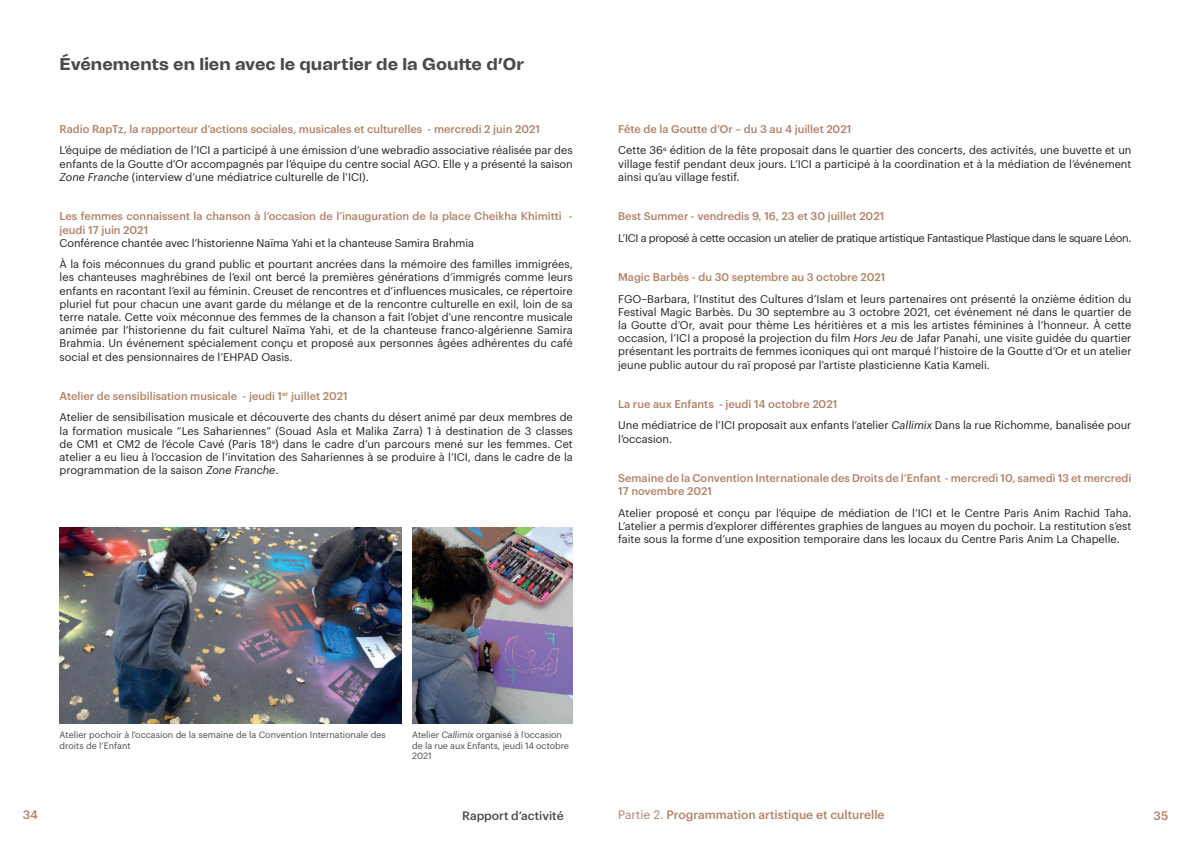
<style>
.page{position:relative;width:1191px;height:842px;background:#fff}
.page>*{position:absolute;margin:0;border:0;box-sizing:border-box;transform-origin:0 0}
.t1{font:800 17px "Tomato Grotesk";color:#494a4b}
.t2{font:500 12px "Graphik";color:#b28166}
.t3{font:500 12px "Graphik";color:#494a4b}
.t4{font:11px/13.2px "Graphik";color:#231f20;text-align:justify}
.t5{font:500 11px/13.2px "Graphik";color:#b28166}
.t6{font:11px "Graphik";letter-spacing:-.03em;color:#231f20}
.t7{font:9px/10.8px "Graphik";color:#494a4b}
.s1{font-style:italic}
.s2{font-weight:400}
</style>
<div class="page">
<img style="left:60px;top:528px;width:341px;height:196px">
<img style="left:412px;top:528px;width:161px;height:196px">
<p class="t1" style="left:60px;top:52px;width:466px">Événements en lien avec le quartier de la Goutte d’Or</p>
<p class="t5" style="left:60px;top:122px;width:482px">Radio RapTz, la rapporteur d’actions sociales, musicales et culturelles - mercredi 2 juin 2021</p>
<p class="t4" style="left:60px;top:143px;width:515px">L’équipe de médiation de l’ICI a participé à une émission d’une webradio associative réalisée par des enfants de la Goutte d’Or accompagnés par l’équipe du centre social AGO. Elle y a présenté la saison <span class="s1">Zone Franche</span> (interview d’une médiatrice culturelle de l’ICI).</p>
<p class="t5" style="left:60px;top:209px;width:515px">Les femmes connaissent la chanson à l’occasion de l’inauguration de la place Cheikha Khimitti - jeudi 17 juin 2021</p>
<p class="t4" style="left:60px;top:235px;width:416px">Conférence chantée avec l’historienne Naïma Yahi et la chanteuse Samira Brahmia</p>
<p class="t4" style="left:60px;top:257px;width:515px">À la fois méconnues du grand public et pourtant ancrées dans la mémoire des familles immigrées, les chanteuses maghrébines de l’exil ont bercé la premières générations d’immigrés comme leurs enfants en racontant l’exil au féminin. Creuset de rencontres et d’influences musicales, ce répertoire pluriel fut pour chacun une avant garde du mélange et de la rencontre culturelle en exil, loin de sa terre natale. Cette voix méconnue des femmes de la chanson a fait l’objet d’une rencontre musicale animée par l’historienne du fait culturel Naïma Yahi, et de la chanteuse franco-algérienne Samira Brahmia. Un événement spécialement conçu et proposé aux personnes âgées adhérentes du café social et des pensionnaires de l’EHPAD Oasis.</p>
<p class="t5" style="left:60px;top:389px;width:290px">Atelier de sensibilisation musicale - jeudi 1<sup>er</sup> juillet 2021</p>
<p class="t4" style="left:60px;top:410px;width:515px">Atelier de sensibilisation musicale et découverte des chants du désert animé par deux membres de la formation musicale “Les Sahariennes” (Souad Asla et Malika Zarra) 1 à destination de 3 classes de CM1 et CM2 de l’école Cavé (Paris 18<sup>e</sup>) dans le cadre d’un parcours mené sur les femmes. Cet atelier a eu lieu à l’occasion de l’invitation des Sahariennes à se produire à l’ICI, dans le cadre de la programmation de la saison <span class="s1">Zone Franche</span>.</p>
<p class="t5" style="left:618px;top:122px;width:235px">Fête de la Goutte d’Or – du 3 au 4 juillet 2021</p>
<p class="t4" style="left:618px;top:143px;width:515px">Cette 36<sup>e</sup> édition de la fête proposait dans le quartier des concerts, des activités, une buvette et un village festif pendant deux jours. L’ICI a participé à la coordination et à la médiation de l’événement ainsi qu’au village festif.</p>
<p class="t5" style="left:618px;top:209px;width:268px">Best Summer - vendredis 9, 16, 23 et 30 juillet 2021</p>
<p class="t6" style="left:618px;top:229px;width:515px">L’ICI a proposé à cette occasion un atelier de pratique artistique Fantastique Plastique dans le square Léon.</p>
<p class="t5" style="left:618px;top:270px;width:269px">Magic Barbès - du 30 septembre au 3 octobre 2021</p>
<p class="t4" style="left:618px;top:291px;width:515px">FGO–Barbara, l’Institut des Cultures d’Islam et leurs partenaires ont présenté la onzième édition du Festival Magic Barbès. Du 30 septembre au 3 octobre 2021, cet événement né dans le quartier de la Goutte d’Or, avait pour thème Les héritières et a mis les artistes féminines à l’honneur. À cette occasion, l’ICI a proposé la projection du film <span class="s1">Hors Jeu</span> de Jafar Panahi, une visite guidée du quartier présentant les portraits de femmes iconiques qui ont marqué l’histoire de la Goutte d’Or et un atelier jeune public autour du raï proposé par l’artiste plasticienne Katia Kameli.</p>
<p class="t5" style="left:618px;top:397px;width:221px">La rue aux Enfants - jeudi 14 octobre 2021</p>
<p class="t4" style="left:618px;top:418px;width:515px">Une médiatrice de l’ICI proposait aux enfants l’atelier <span class="s1">Callimix</span> Dans la rue Richomme, banalisée pour l’occasion.</p>
<p class="t5" style="left:618px;top:471px;width:515px">Semaine de la Convention Internationale des Droits de l’Enfant - mercredi 10, samedi 13 et mercredi<br>17 novembre 2021</p>
<p class="t4" style="left:618px;top:505px;width:515px">Atelier proposé et conçu par l’équipe de médiation de l’ICI et le Centre Paris Anim Rachid Taha.<br>L’atelier a permis d’explorer différentes graphies de langues au moyen du pochoir. La restitution s’est faite sous la forme d’une exposition temporaire dans les locaux du Centre Paris Anim La Chapelle.</p>
<p class="t7" style="left:60px;top:728px;width:328px">Atelier pochoir à l’occasion de la semaine de la Convention Internationale des droits de l’Enfant</p>
<p class="t7" style="left:412px;top:728px;width:158px">Atelier <span class="s1">Callimix</span> organisé à l’occasion de la rue aux Enfants, jeudi 14 octobre<br>2021</p>
<p class="t2" style="left:23px;top:806px;width:17px">34</p>
<p class="t3" style="left:462px;top:806px;width:103px">Rapport d’activité</p>
<p class="t2" style="left:618px;top:806px;width:268px"><span class="s2">Partie 2.</span> Programmation artistique et culturelle</p>
<p class="t2" style="left:1153px;top:806px;width:16px">35</p>
</div>
